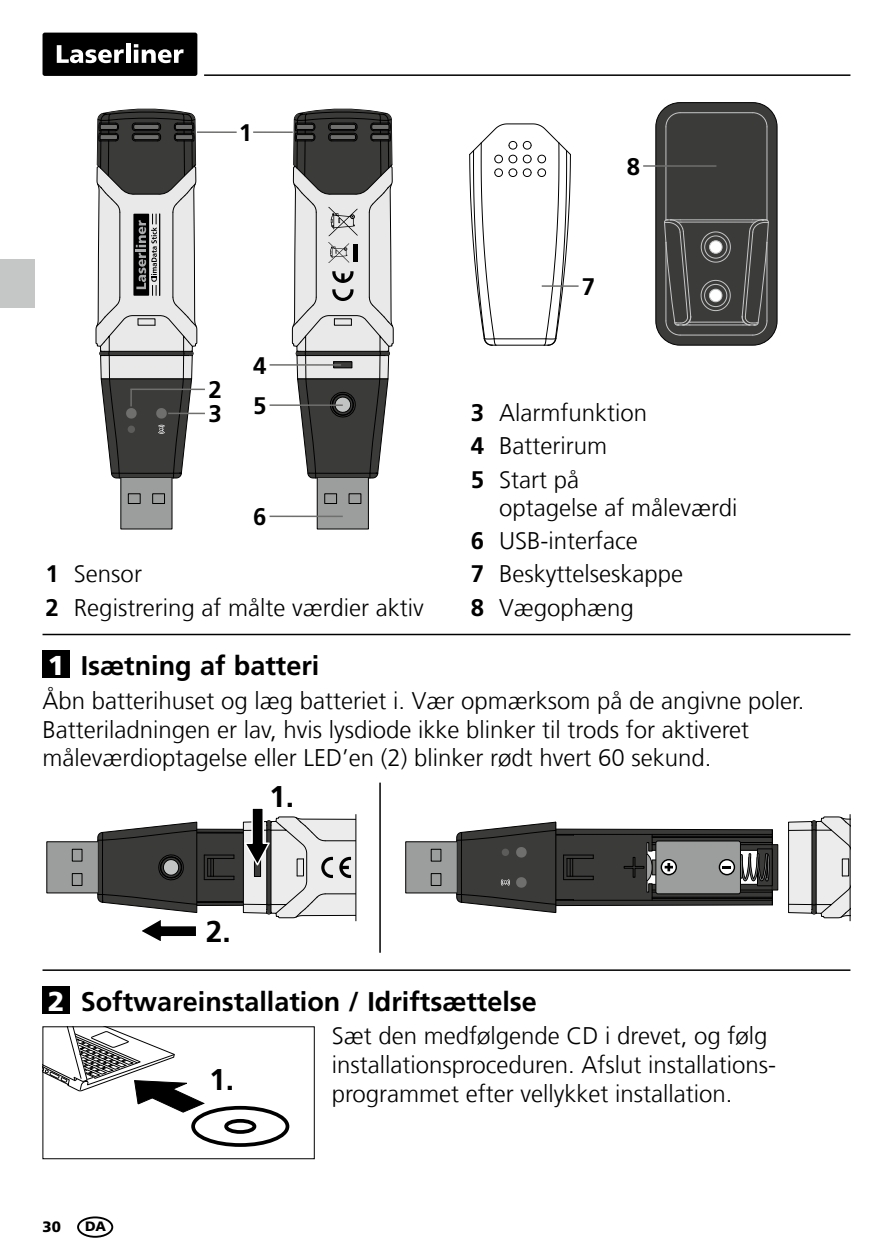
<style>
.page{position:relative;width:893px;height:1259px;background:#fff}
.page>*{position:absolute;margin:0;border:0;box-sizing:border-box;transform-origin:0 0}
.t1{font:700 30px "Frutiger LT Com";color:#000}
.t2{font:900 27.3px "Frutiger LT Com";color:#fff}
.t3{font:700 27px "Frutiger LT Com";color:#000}
.t4{font:300 24px/33px "Frutiger LT Com";color:#000}
.t5{font:700 24px/33px "Frutiger LT Com";color:#000;text-align:justify}
.t6{font:900 15px "Frutiger LT Com";color:#000}
.t7{font:900 13.5px "Frutiger LT Com";color:#000}
.s1{font-weight:900;font-size:27.3px;color:#fff}
</style>
<div class="page">
<hr style="left:204px;top:74px;width:646px;height:2px;background:#000">
<div style="left:43px;top:33px;width:154px;height:43px;background:#000;border-radius:2px"></div>
<svg style="left:57px;top:45px;width:67px;height:18px"></svg>
<hr style="left:126px;top:44px;width:4px;height:19px;background:#fff">
<svg style="left:134px;top:44px;width:50px;height:19px"></svg>
<div style="left:317px;top:477px;width:52px;height:52px;background:#9c9d9d;border:1px solid #000"></div>
<div style="left:324px;top:493px;width:13px;height:11px;border:1px solid #000"></div>
<div style="left:349px;top:493px;width:12px;height:11px;border:1px solid #000"></div>
<svg style="left:292px;top:108px;width:102px;height:370px;background:#939393"></svg>
<div style="left:334px;top:362px;width:18px;height:6px;background:#3b3b3a"></div>
<div style="left:334px;top:361px;width:18px;height:7px;border:1px solid #000"></div>
<div style="left:120px;top:477px;width:52px;height:52px;background:#9c9d9d"></div>
<div style="left:128px;top:493px;width:13px;height:11px;border:1px solid #000"></div>
<div style="left:152px;top:493px;width:13px;height:11px;border:1px solid #000"></div>
<hr style="left:43px;top:634px;width:807px;height:1px;background:#000">
<svg style="left:95px;top:108px;width:102px;height:370px;background:#8f8f8e"></svg>
<hr style="left:130px;top:388px;width:75px;height:2px;background:#6f6f6e">
<hr style="left:168px;top:413px;width:37px;height:1px;background:#6f6f6e">
<hr style="left:270px;top:404px;width:73px;height:2px;background:#6f6f6e">
<hr style="left:270px;top:515px;width:73px;height:2px;background:#6f6f6e">
<hr style="left:270px;top:364px;width:71px;height:2px;background:#6f6f6e">
<hr style="left:197px;top:131px;width:40px;height:2px;background:#6f6f6e">
<hr style="left:253px;top:131px;width:40px;height:2px;background:#6f6f6e">
<div style="left:656px;top:103px;width:121px;height:242px;background:#3b3b3a;border-radius:24px"></div>
<div style="left:656px;top:102px;width:121px;height:243px;border:1px solid #000;border-radius:24px"></div>
<hr style="left:680px;top:112px;width:73px;height:1px;background:#c5c6c6">
<hr style="left:665px;top:127px;width:1px;height:93px;background:#c5c6c6">
<svg style="left:665px;top:112px;width:16px;height:16px"></svg>
<svg style="left:752px;top:112px;width:16px;height:16px"></svg>
<hr style="left:766px;top:127px;width:1px;height:93px;background:#c5c6c6">
<svg style="left:664px;top:219px;width:105px;height:117px"></svg>
<svg style="left:469px;top:123px;width:102px;height:223px"></svg>
<hr style="left:542px;top:285px;width:37px;height:2px;background:#6f6f6e">
<hr style="left:643px;top:165px;width:73px;height:2px;background:#6f6f6e">
<div style="left:43px;top:651px;width:27px;height:27px;background:#000"></div>
<svg style="left:773px;top:844px;width:5px;height:46px"></svg>
<svg style="left:788px;top:815px;width:62px;height:104px;background:#cdcdce"></svg>
<hr style="left:788px;top:829px;width:24px;height:2px;background:#000">
<div style="left:405px;top:841px;width:52px;height:52px;background:#9c9d9d;border:1px solid #000"></div>
<div style="left:431px;top:849px;width:10px;height:12px;border:1px solid #000"></div>
<div style="left:431px;top:873px;width:10px;height:13px;border:1px solid #000"></div>
<div style="left:46px;top:841px;width:52px;height:52px;background:#9c9d9d"></div>
<div style="left:72px;top:849px;width:10px;height:12px;border:1px solid #000"></div>
<div style="left:72px;top:873px;width:10px;height:13px;border:1px solid #000"></div>
<hr style="left:379px;top:782px;width:2px;height:170px;background:#000">
<svg style="left:45px;top:1028px;width:160px;height:85px"></svg>
<div style="left:191px;top:1106px;width:98px;height:41px;border:4px solid #000;border-radius:50%"></div>
<div style="left:224px;top:1119px;width:32px;height:14px;border:4px solid #000;border-radius:50%"></div>
<hr style="left:43px;top:969px;width:807px;height:2px;background:#000">
<svg style="left:97px;top:808px;width:259px;height:133px"></svg>
<svg style="left:456px;top:821px;width:317px;height:92px"></svg>
<div style="left:43px;top:986px;width:27px;height:28px;background:#000"></div>
<div style="left:77px;top:1216px;width:36px;height:21px;border:2px solid #000;border-radius:50%"></div>
<div style="left:0;top:259px;width:34px;height:48px;background:#c5c6c6"></div>
<hr style="left:850px;top:814px;width:1px;height:107px;background:#000">
<p class="t5" style="left:239px;top:116px;width:15px">1</p>
<p class="t5" style="left:208px;top:378px;width:15px;line-height:24px">2<br>3</p>
<p class="t5" style="left:253px;top:349px;width:15px">4</p>
<p class="t5" style="left:253px;top:389px;width:15px">5</p>
<p class="t5" style="left:253px;top:500px;width:15px">6</p>
<p class="t5" style="left:46px;top:558px;width:15px">1<br>2</p>
<p class="t2" style="left:48px;top:648px;width:18px">1</p>
<p class="t4" style="left:74px;top:558px;width:351px">Sensor<br>Registrering af målte værdier aktiv</p>
<p class="t3" style="left:81px;top:649px;width:240px">Isætning af batteri</p>
<p class="t5" style="left:627px;top:150px;width:15px">8</p>
<p class="t5" style="left:582px;top:270px;width:15px">7</p>
<p class="t5" style="left:471px;top:397px;width:15px">3<br>4<br>5</p>
<p class="t5" style="left:471px;top:524px;width:15px">6<br>7<br>8</p>
<p class="t4" style="left:499px;top:397px;width:150px">Alarmfunktion<br>Batterirum<br>Start på</p>
<p class="t4" style="left:499px;top:492px;width:240px">optagelse af måleværdi<br>USB-interface<br>Beskyttelseskappe<br>Vægophæng</p>
<p class="t4" style="left:43px;top:686px;width:763px;line-height:28.8px">Åbn batterihuset og læg batteriet i. Vær opmærksom på de angivne poler.<br>Batteriladningen er lav, hvis lysdiode ikke blinker til trods for aktiveret måleværdioptagelse eller LED’en (2) blinker rødt hvert 60 sekund.</p>
<p class="t1" style="left:269px;top:779px;width:27px">1.</p>
<p class="t1" style="left:206px;top:913px;width:27px">2.</p>
<p class="t3" style="left:48px;top:985px;width:491px"><span class="s1">2</span> Softwareinstallation / Idriftsættelse</p>
<p class="t6" style="left:43px;top:1217px;width:20px">30</p>
<p class="t7" style="left:85px;top:1218px;width:23px">DA</p>
<p class="t1" style="left:209px;top:1061px;width:27px">1.</p>
<p class="t4" style="left:332px;top:1022px;width:446px;line-height:28.8px">Sæt den medfølgende CD i drevet, og følg installationsproceduren. Afslut installations&shy;programmet efter vellykket installation.</p>
</div>
